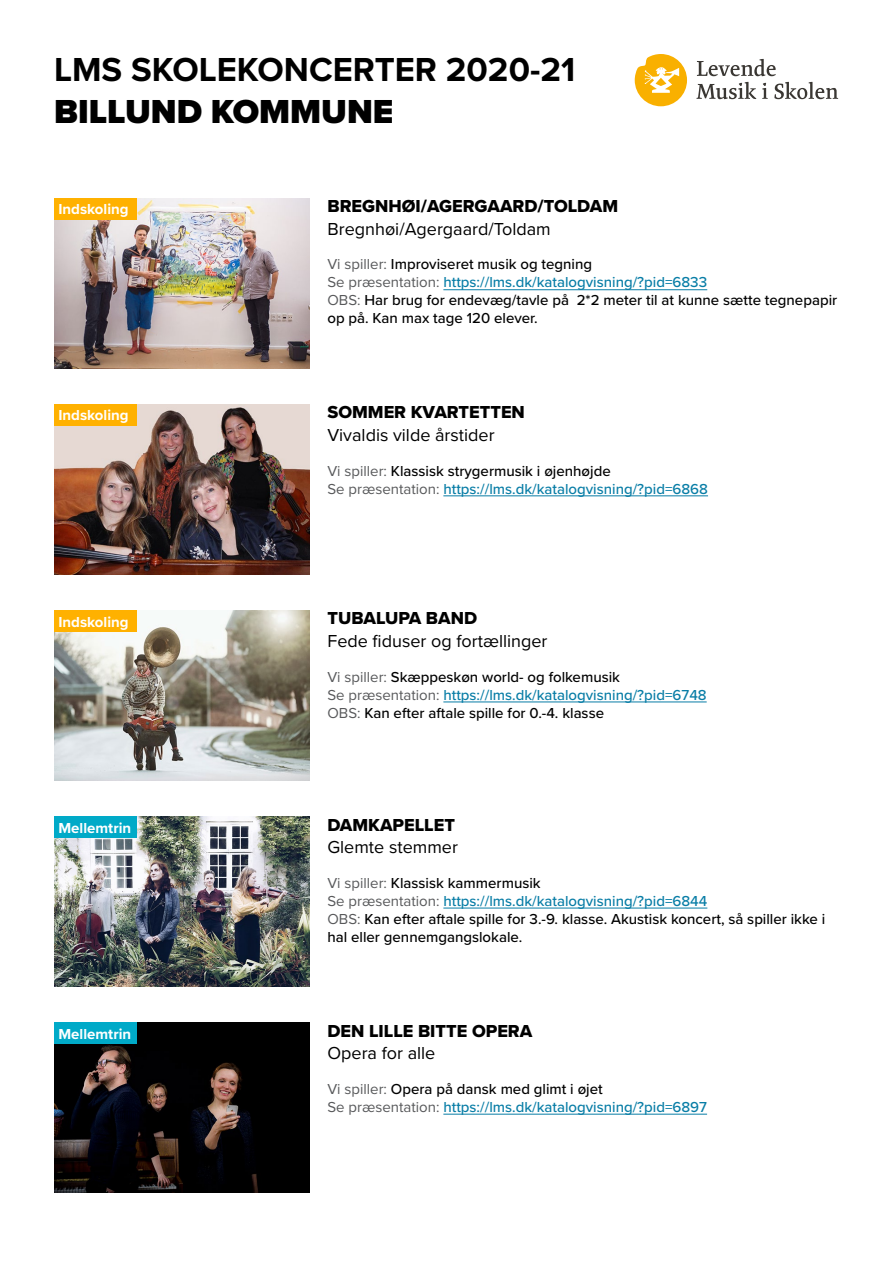
<style>
.page{position:relative;width:893px;height:1263px;background:#fff}
.page>*{position:absolute;margin:0;border:0;box-sizing:border-box;transform-origin:0 0}
.t1{font:700 34.5px "Proxima Nova";color:#000}
.t2{font:900 34.5px "Proxima Nova";color:#000}
.t3{font:18px "Proxima Nova";color:#000}
.t4{font:18px "Proxima Nova Extrabld";color:#000}
.t5{font:500 15px/18px "Proxima Nova";color:#000}
.t6{font:500 15px/18px "Proxima Nova";color:#087da6}
.t7{font:700 15px "Proxima Nova";color:#fff}
.s1{font-weight:400;color:#58595b}
.s2{color:#087da6}
.s3{color:#000}
</style>
<div class="page">
<svg style="left:697px;top:59px;width:79px;height:17px"></svg>
<svg style="left:696px;top:82px;width:60px;height:17px"></svg>
<svg style="left:762px;top:83px;width:6px;height:16px"></svg>
<svg style="left:774px;top:82px;width:64px;height:17px"></svg>
<svg style="left:635px;top:54px;width:52px;height:52px"></svg>
<img style="left:54px;top:198px;width:255px;height:170px">
<div style="left:54px;top:198px;width:82px;height:21px;background:#ffb100"></div>
<hr style="left:443px;top:289px;width:264px;height:1px;background:#087da6">
<img style="left:54px;top:404px;width:255px;height:170px">
<div style="left:54px;top:404px;width:82px;height:21px;background:#ffb100"></div>
<hr style="left:443px;top:495px;width:265px;height:1px;background:#087da6">
<img style="left:54px;top:610px;width:255px;height:170px">
<div style="left:54px;top:610px;width:82px;height:21px;background:#ffb100"></div>
<hr style="left:443px;top:701px;width:264px;height:1px;background:#087da6">
<img style="left:54px;top:816px;width:255px;height:170px">
<div style="left:54px;top:816px;width:82px;height:21px;background:#00aac8"></div>
<hr style="left:443px;top:907px;width:264px;height:1px;background:#087da6">
<img style="left:54px;top:1022px;width:255px;height:170px">
<div style="left:54px;top:1023px;width:82px;height:21px;background:#00aac8"></div>
<hr style="left:443px;top:1114px;width:264px;height:1px;background:#087da6">
<h1 class="t1" style="left:54px;top:44px;width:523px">LMS SKOLEKONCERTER 2020-21</h1>
<h1 class="t2" style="left:54px;top:85px;width:341px">BILLUND KOMMUNE</h1>
<p class="t7" style="left:58px;top:198px;width:72px">Indskoling</p>
<p class="t4" style="left:327px;top:193px;width:292px">BREGNHØI/AGERGAARD/TOLDAM</p>
<p class="t3" style="left:327px;top:215px;width:225px">Bregnhøi/Agergaard/Toldam</p>
<p class="t5" style="left:327px;top:255px;width:511px"><span class="s1">Vi spiller:</span> Improviseret musik og tegning<br><span class="s1">Se præsentation:</span> <span class="s2">https://lms.dk/katalogvisning/?pid=6833<br></span><span class="s1">OBS:</span> Har brug for endevæg/tavle på 2*2 meter til at kunne sætte tegnepapir op på. Kan max tage 120 elever.</p>
<p class="t7" style="left:58px;top:404px;width:72px">Indskoling</p>
<p class="t4" style="left:327px;top:399px;width:199px">SOMMER KVARTETTEN</p>
<p class="t3" style="left:327px;top:421px;width:169px">Vivaldis vilde årstider</p>
<p class="t6" style="left:327px;top:461px;width:382px"><span class="s1">Vi spiller:</span> <span class="s3">Klassisk strygermusik i øjenhøjde<br></span><span class="s1">Se præsentation:</span> https://lms.dk/katalogvisning/?pid=6868</p>
<p class="t7" style="left:58px;top:610px;width:72px">Indskoling</p>
<p class="t4" style="left:327px;top:605px;width:151px">TUBALUPA BAND</p>
<p class="t3" style="left:327px;top:627px;width:222px">Fede fiduser og fortællinger</p>
<p class="t5" style="left:327px;top:667px;width:381px"><span class="s1">Vi spiller:</span> Skæppeskøn world- og folkemusik<br><span class="s1">Se præsentation:</span> <span class="s2">https://lms.dk/katalogvisning/?pid=6748<br></span><span class="s1">OBS:</span> Kan efter aftale spille for 0.-4. klasse</p>
<p class="t7" style="left:58px;top:816px;width:74px">Mellemtrin</p>
<p class="t4" style="left:327px;top:811px;width:129px">DAMKAPELLET</p>
<p class="t3" style="left:327px;top:834px;width:132px">Glemte stemmer</p>
<p class="t5" style="left:327px;top:873px;width:499px"><span class="s1">Vi spiller:</span> Klassisk kammermusik<br><span class="s1">Se præsentation:</span> <span class="s2">https://lms.dk/katalogvisning/?pid=6844<br></span><span class="s1">OBS:</span> Kan efter aftale spille for 3.-9. klasse. Akustisk koncert, så spiller ikke i hal eller gennemgangslokale.</p>
<p class="t7" style="left:58px;top:1022px;width:74px">Mellemtrin</p>
<p class="t4" style="left:327px;top:1017px;width:206px">DEN LILLE BITTE OPERA</p>
<p class="t3" style="left:327px;top:1040px;width:109px">Opera for alle</p>
<p class="t6" style="left:327px;top:1079px;width:381px"><span class="s1">Vi spiller:</span> <span class="s3">Opera på dansk med glimt i øjet<br></span><span class="s1">Se præsentation:</span> https://lms.dk/katalogvisning/?pid=6897</p>
</div>
